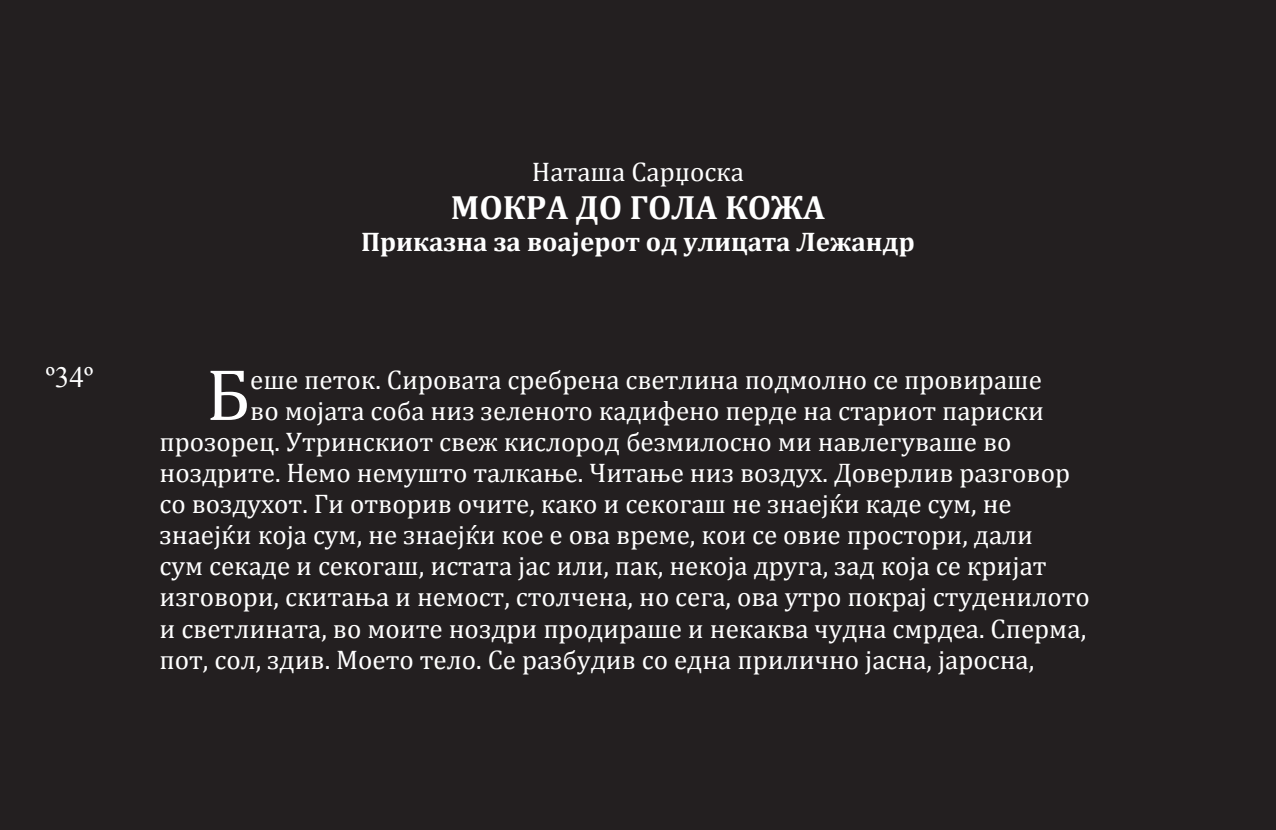
<style>
.page{position:relative;width:1276px;height:830px;background:#fff}
.page>*{position:absolute;margin:0;border:0;box-sizing:border-box;transform-origin:0 0}
.t1{font:73.58px "Cambria";color:#fff}
.t2{font:700 33.75px "Cambria";color:#fff}
.t3{font:29.25px "Times New Roman";color:#fff}
.t4{font:27px "Cambria";color:#fff}
.t5{font:700 27px "Cambria";color:#fff}
</style>
<div class="page">
<div style="left:0;top:0;width:1276px;height:829px;background:#231f20"></div>
<p class="t3" style="left:46px;top:356px;width:49px">º34º</p>
<p class="t4" style="left:532px;top:155px;width:214px">Наташа Сарџоска</p>
<p class="t2" style="left:451px;top:184px;width:376px">МОКРА ДО ГОЛА КОЖА</p>
<p class="t5" style="left:361px;top:222px;width:555px">Приказна за воајерот од улицата Лежандр</p>
<h1 class="t1" style="left:206px;top:351px;width:46px">Б</h1>
<p class="t4" style="left:250px;top:363px;width:793px">еше петок. Сировата сребрена светлина подмолно се провираше</p>
<p class="t4" style="left:250px;top:394px;width:795px">во мојата соба низ зеленото кадифено перде на стариот париски</p>
<p class="t4" style="left:159px;top:425px;width:853px">прозорец. Утринскиот свеж кислород безмилосно ми навлегуваше во</p>
<p class="t4" style="left:159px;top:457px;width:912px">ноздрите. Немо немушто талкање. Читање низ воздух. Доверлив разговор</p>
<p class="t4" style="left:159px;top:488px;width:854px">со воздухот. Ги отворив очите, како и секогаш не знаејќи каде сум, не</p>
<p class="t4" style="left:159px;top:519px;width:875px">знаејќи која сум, не знаејќи кое е ова време, кои се овие простори, дали</p>
<p class="t4" style="left:159px;top:550px;width:888px">сум секаде и секогаш, истата јас или, пак, некоја друга, зад која се кријат</p>
<p class="t4" style="left:159px;top:581px;width:932px">изговори, скитања и немост, столчена, но сега, ова утро покрај студенилото</p>
<p class="t4" style="left:159px;top:612px;width:928px">и светлината, во моите ноздри продираше и некаква чудна смрдеа. Сперма,</p>
<p class="t4" style="left:159px;top:643px;width:876px">пот, сол, здив. Моето тело. Се разбудив со една прилично јасна, јаросна,</p>
</div>
